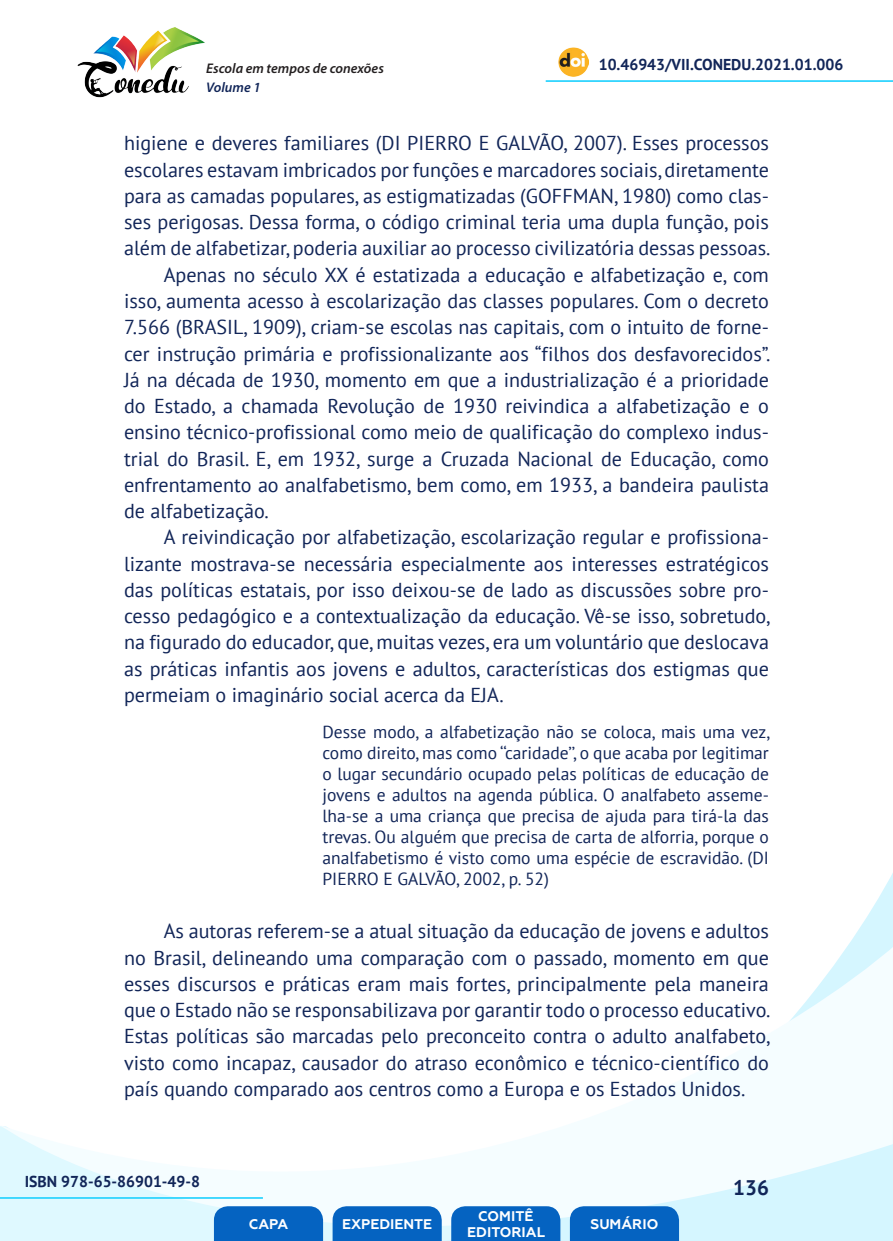
<style>
.page{position:relative;width:893px;height:1241px;background:#fff}
.page>*{position:absolute;margin:0;border:0;box-sizing:border-box;transform-origin:0 0}
.t1{font:700 21px "PT Sans";color:#112558}
._8_CORPO{font:20.12px/26.2px "PT Sans";color:#112558;text-align:justify}
._12_CITACAO{font:17.5px/21px "PT Sans";color:#112558;text-align:justify}
.t2{font:700 15.75px "PT Sans";color:#112558}
.t3{font:700 14px/16.8px "Geometria";color:#fff;text-align:center}
.t4{font:italic 600 14px "Myriad Pro";color:#231f20}
.t5{font:italic 600 14px "Myriad Pro";color:#112558}
</style>
<div class="page">
<svg style="left:848px;top:873px;width:45px;height:73px"></svg>
<svg style="left:0;top:946px;width:893px;height:294px"></svg>
<hr style="left:0;top:1196px;width:263px;height:2px;background:#2dd4fe">
<hr style="left:546px;top:80px;width:347px;height:2px;background:#2dd4fe">
<img style="left:559px;top:47px;width:30px;height:30px">
<img style="left:77px;top:27px;width:128px;height:71px">
<svg style="left:214px;top:1205px;width:109px;height:35px;background:#126bc4"></svg>
<svg style="left:333px;top:1205px;width:109px;height:35px;background:#126bc4"></svg>
<svg style="left:451px;top:1205px;width:109px;height:35px;background:#126bc4"></svg>
<svg style="left:570px;top:1205px;width:109px;height:35px;background:#116bc4"></svg>
<p class="t4" style="left:206px;top:59px;width:179px">Escola em tempos de conexões</p>
<p class="t2" style="left:599px;top:54px;width:246px">10.46943/VII.CONEDU.2021.01.006</p>
<p class="t5" style="left:206px;top:78px;width:56px">Volume 1</p>
<p class="_8_CORPO" style="left:124px;top:130px;width:648px">higiene e deveres familiares (DI PIERRO E GALVÃO, 2007). Esses processos escolares estavam imbricados por funções e marcadores sociais, diretamente para as camadas populares, as estigmatizadas (GOFFMAN, 1980) como clas&shy;ses perigosas. Dessa forma, o código criminal teria uma dupla função, pois além de alfabetizar, poderia auxiliar ao processo civilizatória dessas pessoas.</p>
<p class="_8_CORPO" style="left:124px;top:261px;width:648px;text-indent:40px">Apenas no século XX é estatizada a educação e alfabetização e, com isso, aumenta acesso à escolarização das classes populares. Com o decreto 7.566 (BRASIL, 1909), criam-se escolas nas capitais, com o intuito de forne&shy;cer instrução primária e profissionalizante aos “filhos dos desfavorecidos”.<br>Já na década de 1930, momento em que a industrialização é a prioridade do Estado, a chamada Revolução de 1930 reivindica a alfabetização e o ensino técnico-profissional como meio de qualificação do complexo indus&shy;trial do Brasil. E, em 1932, surge a Cruzada Nacional de Educação, como enfrentamento ao analfabetismo, bem como, em 1933, a bandeira paulista de alfabetização.</p>
<p class="_8_CORPO" style="left:124px;top:523px;width:648px;text-indent:40px">A reivindicação por alfabetização, escolarização regular e profissiona&shy;lizante mostrava-se necessária especialmente aos interesses estratégicos das políticas estatais, por isso deixou-se de lado as discussões sobre pro&shy;cesso pedagógico e a contextualização da educação. Vê-se isso, sobretudo, na figurado do educador, que, muitas vezes, era um voluntário que deslocava as práticas infantis aos jovens e adultos, características dos estigmas que permeiam o imaginário social acerca da EJA.</p>
<p class="_12_CITACAO" style="left:322px;top:720px;width:449px">Desse modo, a alfabetização não se coloca, mais uma vez, como direito, mas como ‘‘caridade’’, o que acaba por legitimar o lugar secundário ocupado pelas políticas de educação de jovens e adultos na agenda pública. O analfabeto asseme&shy;lha-se a uma criança que precisa de ajuda para tirá-la das trevas. Ou alguém que precisa de carta de alforria, porque o analfabetismo é visto como uma espécie de escravidão. (DI PIERRO E GALVÃO, 2002, p. 52)</p>
<p class="_8_CORPO" style="left:124px;top:917px;width:648px;text-indent:40px">As autoras referem-se a atual situação da educação de jovens e adultos no Brasil, delineando uma comparação com o passado, momento em que esses discursos e práticas eram mais fortes, principalmente pela maneira que o Estado não se responsabilizava por garantir todo o processo educativo.<br>Estas políticas são marcadas pelo preconceito contra o adulto analfabeto, visto como incapaz, causador do atraso econômico e técnico-científico do país quando comparado aos centros como a Europa e os Estados Unidos.</p>
<p class="t2" style="left:25px;top:1170px;width:177px">ISBN 978-65-86901-49-8</p>
<p class="t3" style="left:249px;top:1215px;width:41px">CAPA</p>
<p class="t3" style="left:342px;top:1215px;width:92px">EXPEDIENTE</p>
<p class="t3" style="left:467px;top:1207px;width:79px">COMITÊ<br>EDITORIAL</p>
<p class="t3" style="left:590px;top:1215px;width:69px">SUMÁRIO</p>
<p class="t1" style="left:733px;top:1173px;width:37px">136</p>
</div>
